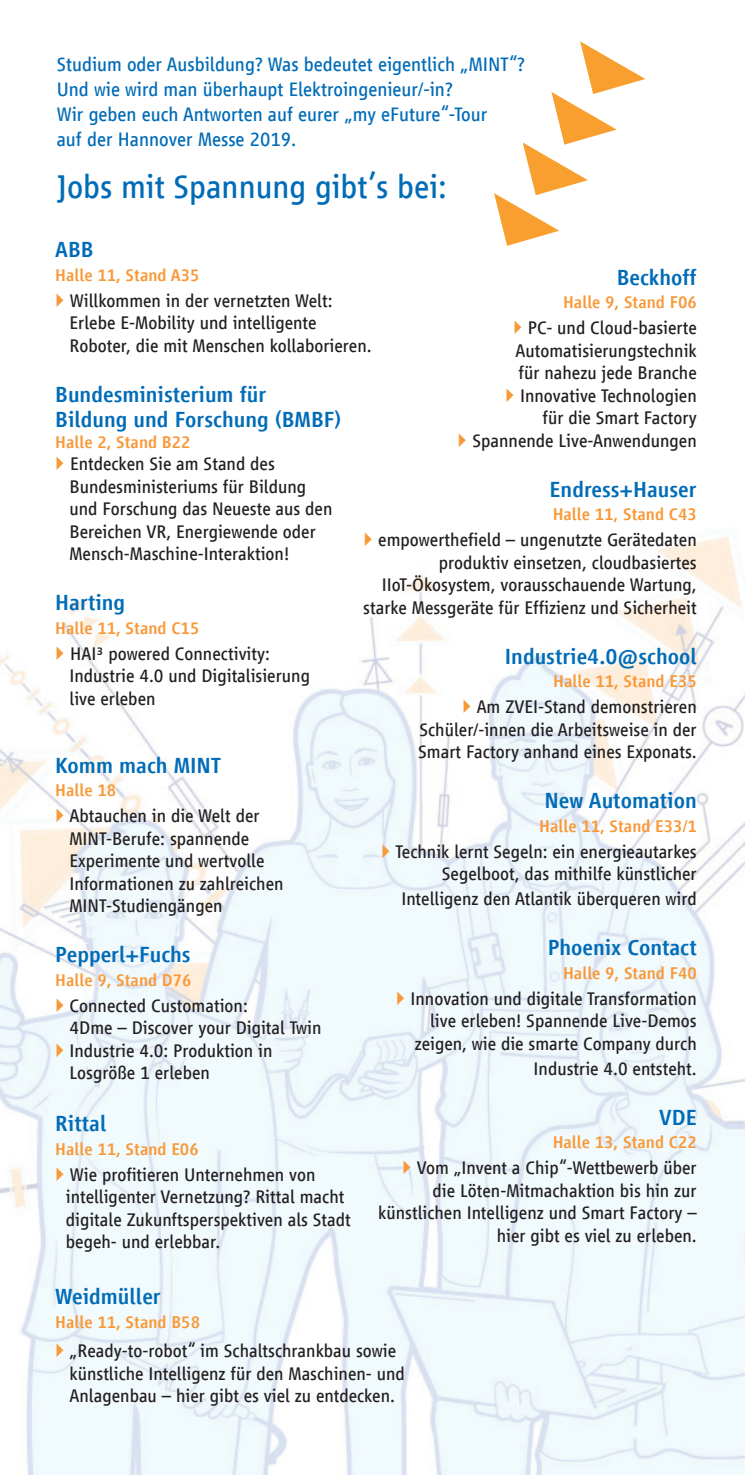
<style>
.page{position:relative;width:745px;height:1475px;background:#fff}
.page>*{position:absolute;margin:0;border:0;box-sizing:border-box;transform-origin:0 0}
.t1{font:90.12px "Wingdings 3";color:#f99f2f;scale:.6 1}
.t2{font:33.75px "Vialog LT Com";color:#006cb7}
.t3{font:500 22.5px/25px "Vialog LT Com";color:#006cb7}
.t4{font:20px/25px "Vialog LT Com";color:#006cb7}
.t5{font:18.75px/22.5px "Vialog LT Com";color:#231f20}
.t6{font:500 17.5px "Vialog LT Com";color:#f89939}
</style>
<div class="page">
<img style="left:0;top:536px;width:744px;height:938px">
<svg style="left:365px;top:536px;width:6px;height:10px"></svg>
<svg style="left:463px;top:699px;width:7px;height:14px"></svg>
<svg style="left:382px;top:844px;width:7px;height:13px"></svg>
<svg style="left:397px;top:990px;width:7px;height:14px"></svg>
<svg style="left:403px;top:1160px;width:7px;height:14px"></svg>
<svg style="left:57px;top:646px;width:7px;height:13px"></svg>
<svg style="left:57px;top:808px;width:7px;height:14px"></svg>
<svg style="left:57px;top:997px;width:7px;height:14px"></svg>
<svg style="left:57px;top:1042px;width:7px;height:14px"></svg>
<svg style="left:57px;top:1166px;width:7px;height:14px"></svg>
<svg style="left:57px;top:1343px;width:7px;height:13px"></svg>
<h1 class="t1" style="left:460px;top:223px;width:371px;rotate:-60deg">▼▼▼▼</h1>
<p class="t4" style="left:57px;top:52px;width:469px">Studium oder Ausbildung? Was bedeutet eigentlich „MINT“?<br>Und wie wird man überhaupt Elektroingenieur/-in?<br>Wir geben euch Antworten auf eurer „my eFuture“-Tour<br>auf der Hannover Messe 2019.</p>
<h2 class="t2" style="left:57px;top:168px;width:391px">Jobs mit Spannung gibt’s bei:</h2>
<p class="t3" style="left:55px;top:237px;width:40px">ABB</p>
<p class="t6" style="left:55px;top:265px;width:146px">Halle 11, Stand A35</p>
<p class="t5" style="left:69px;top:289px;width:303px">Willkommen in der vernetzten Welt:<br>Erlebe E-Mobility und intelligente<br>Roboter, die mit Menschen kollaborieren.</p>
<p class="t3" style="left:55px;top:381px;width:287px">Bundesministerium für<br>Bildung und Forschung (BMBF)</p>
<p class="t6" style="left:55px;top:432px;width:137px">Halle 2, Stand B22</p>
<p class="t5" style="left:69px;top:453px;width:264px">Entdecken Sie am Stand des<br>Bundesministeriums für Bildung und Forschung das Neueste aus den<br>Bereichen VR, Energiewende oder<br>Mensch-Maschine-Interaktion!</p>
<p class="t3" style="left:55px;top:590px;width:71px">Harting</p>
<p class="t6" style="left:55px;top:618px;width:145px">Halle 11, Stand C15</p>
<p class="t5" style="left:69px;top:642px;width:242px">HAI³ powered Connectivity:<br>Industrie 4.0 und Digitalisierung live erleben</p>
<p class="t3" style="left:616px;top:265px;width:81px">Beckhoff</p>
<p class="t6" style="left:562px;top:293px;width:135px">Halle 9, Stand F06</p>
<p class="t5" style="left:472px;top:317px;width:226px;text-align:right">PC- und Cloud-basierte<br>Automatisierungstechnik<br>für nahezu jede Branche<br>Innovative Technologien<br>für die Smart Factory<br>Spannende Live-Anwendungen</p>
<p class="t3" style="left:549px;top:477px;width:149px">Endress+Hauser</p>
<p class="t6" style="left:552px;top:505px;width:145px">Halle 11, Stand C43</p>
<p class="t5" style="left:363px;top:529px;width:335px;text-align:right">empowerthefield – ungenutzte Gerätedaten produktiv einsetzen, cloudbasiertes IIoT-Ökosystem, vorausschauende Wartung, starke Messgeräte für Effizienz und Sicherheit</p>
<p class="t3" style="left:504px;top:644px;width:193px">Industrie4.0@school</p>
<p class="t6" style="left:553px;top:671px;width:145px">Halle 11, Stand E35</p>
<p class="t5" style="left:418px;top:696px;width:280px;text-align:justify;text-indent:58px">Am ZVEI-Stand demonstrieren Schüler/-innen die Arbeitsweise in der Smart Factory anhand eines Exponats.</p>
<p class="t3" style="left:544px;top:788px;width:154px">New Automation</p>
<p class="t6" style="left:539px;top:816px;width:159px">Halle 11, Stand E33/1</p>
<p class="t5" style="left:395px;top:840px;width:302px;text-align:right">Technik lernt Segeln: ein energieautarkes<br>Segelboot, das mithilfe künstlicher</p>
<p class="t5" style="left:401px;top:887px;width:297px">Intelligenz den Atlantik überqueren wird</p>
<p class="t3" style="left:547px;top:935px;width:150px">Phoenix Contact</p>
<p class="t6" style="left:562px;top:963px;width:135px">Halle 9, Stand F40</p>
<p class="t5" style="left:410px;top:987px;width:287px;text-align:right">Innovation und digitale Transformation live erleben! Spannende Live-Demos zeigen, wie die smarte Company durch</p>
<p class="t5" style="left:533px;top:1057px;width:164px">Industrie 4.0 entsteht.</p>
<p class="t3" style="left:658px;top:1104px;width:39px">VDE</p>
<p class="t6" style="left:552px;top:1132px;width:145px">Halle 13, Stand C22</p>
<p class="t5" style="left:378px;top:1156px;width:320px;text-align:right">Vom „Invent a Chip“-Wettbewerb über<br>die Löten-Mitmachaktion bis hin zur künstlichen Intelligenz und Smart Factory – hier gibt es viel zu erleben.</p>
<p class="t3" style="left:55px;top:752px;width:167px">Komm mach MINT</p>
<p class="t6" style="left:55px;top:780px;width:62px">Halle 18</p>
<p class="t5" style="left:69px;top:804px;width:215px">Abtauchen in die Welt der<br>MINT-Berufe: spannende<br>Experimente und wertvolle<br>Informationen zu zahlreichen<br>MINT-Studiengängen</p>
<p class="t3" style="left:55px;top:942px;width:137px">Pepperl+Fuchs</p>
<p class="t6" style="left:55px;top:969px;width:138px">Halle 9, Stand D76</p>
<p class="t5" style="left:69px;top:994px;width:253px">Connected Customation:<br>4Dme – Discover your Digital Twin<br>Industrie 4.0: Produktion in<br>Losgröße 1 erleben</p>
<p class="t3" style="left:55px;top:1111px;width:53px">Rittal</p>
<p class="t6" style="left:55px;top:1138px;width:145px">Halle 11, Stand E06</p>
<p class="t5" style="left:66px;top:1163px;width:286px">Wie profitieren Unternehmen von intelligenter Vernetzung? Rittal macht digitale Zukunftsperspektiven als Stadt begeh- und erlebbar.</p>
<p class="t3" style="left:55px;top:1283px;width:107px">Weidmüller</p>
<p class="t6" style="left:55px;top:1311px;width:146px">Halle 11, Stand B58</p>
<p class="t5" style="left:69px;top:1339px;width:337px">„Ready-to-robot“ im Schaltschrankbau sowie künstliche Intelligenz für den Maschinen- und<br>Anlagenbau – hier gibt es viel zu entdecken.</p>
</div>
